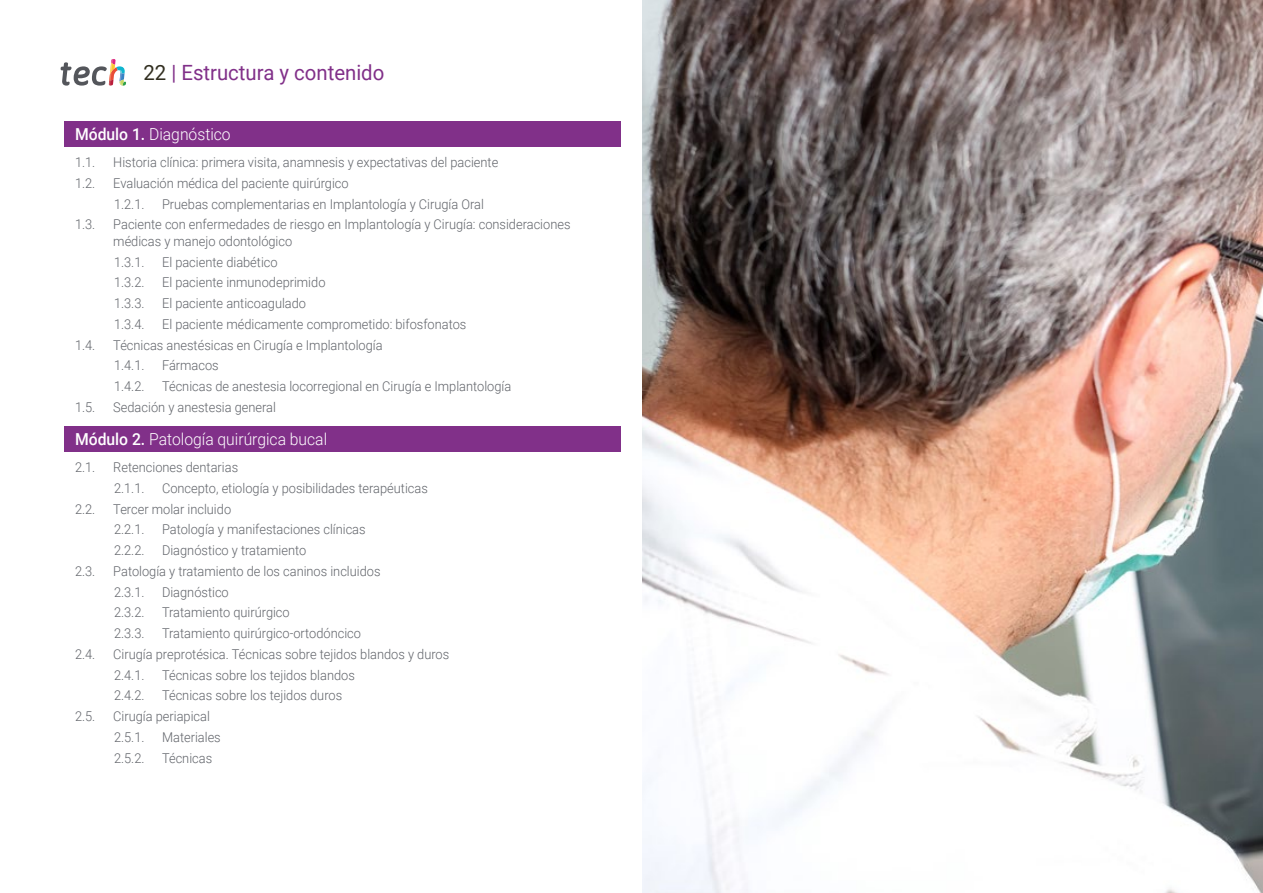
<style>
.page{position:relative;width:1263px;height:893px;background:#fff}
.page>*{position:absolute;margin:0;border:0;box-sizing:border-box;transform-origin:0 0}
.t1{font:21px "Roboto";color:#813089}
.t2{font:300 16.5px "Roboto";color:#fff;scale:.95 1}
.t3{font:300 13.5px/20.7px "Roboto";color:#61646a;scale:.95 1}
.s1{color:#312e20}
.s2{font-weight:500}
</style>
<div class="page">
<div style="left:64px;top:121px;width:557px;height:25px;background:#813089"></div>
<div style="left:64px;top:426px;width:557px;height:25px;background:#813089"></div>
<img style="left:642px;top:0;width:621px;height:893px">
<svg style="left:61px;top:59px;width:65px;height:27px"></svg>
<h1 class="t1" style="left:144px;top:57px;width:242px"><span class="s1">22</span> | Estructura y contenido</h1>
<p class="t2" style="left:75px;top:123px;width:165px"><span class="s2">Módulo 1.</span> Diagnóstico</p>
<p class="t3" style="left:75px;top:151px;width:23px">1.1.</p>
<p class="t3" style="left:113px;top:151px;width:407px">Historia clínica: primera visita, anamnesis y expectativas del paciente</p>
<p class="t3" style="left:75px;top:172px;width:23px">1.2.</p>
<p class="t3" style="left:113px;top:172px;width:249px">Evaluación médica del paciente quirúrgico<br>1.2.1.</p>
<p class="t3" style="left:162px;top:193px;width:340px">Pruebas complementarias en Implantología y Cirugía Oral</p>
<p class="t3" style="left:75px;top:214px;width:23px">1.3.</p>
<p class="t3" style="left:113px;top:216px;width:483px;line-height:16.5px">Paciente con enfermedades de riesgo en Implantología y Cirugía: consideraciones médicas y manejo odontológico</p>
<p class="t3" style="left:114px;top:251px;width:34px">1.3.1.</p>
<p class="t3" style="left:162px;top:251px;width:123px">El paciente diabético</p>
<p class="t3" style="left:114px;top:272px;width:34px">1.3.2.</p>
<p class="t3" style="left:162px;top:272px;width:174px">El paciente inmunodeprimido</p>
<p class="t3" style="left:114px;top:292px;width:34px">1.3.3.</p>
<p class="t3" style="left:162px;top:292px;width:153px">El paciente anticoagulado</p>
<p class="t3" style="left:114px;top:313px;width:34px">1.3.4.</p>
<p class="t3" style="left:162px;top:313px;width:322px">El paciente médicamente comprometido: bifosfonatos</p>
<p class="t3" style="left:75px;top:334px;width:23px">1.4.</p>
<p class="t3" style="left:113px;top:334px;width:285px">Técnicas anestésicas en Cirugía e Implantología<br>1.4.1.</p>
<p class="t3" style="left:162px;top:355px;width:61px">Fármacos</p>
<p class="t3" style="left:114px;top:375px;width:34px">1.4.2.</p>
<p class="t3" style="left:162px;top:375px;width:369px">Técnicas de anestesia locorregional en Cirugía e Implantología</p>
<p class="t3" style="left:75px;top:396px;width:23px">1.5.</p>
<p class="t3" style="left:113px;top:396px;width:173px">Sedación y anestesia general</p>
<p class="t2" style="left:75px;top:428px;width:267px"><span class="s2">Módulo 2.</span> Patología quirúrgica bucal</p>
<p class="t3" style="left:75px;top:456px;width:23px">2.1.</p>
<p class="t3" style="left:113px;top:456px;width:133px">Retenciones dentarias<br>2.1.1.</p>
<p class="t3" style="left:162px;top:477px;width:281px">Concepto, etiología y posibilidades terapéuticas</p>
<p class="t3" style="left:75px;top:498px;width:23px">2.2.</p>
<p class="t3" style="left:113px;top:498px;width:126px">Tercer molar incluido<br>2.2.1.</p>
<p class="t3" style="left:162px;top:519px;width:216px">Patología y manifestaciones clínicas</p>
<p class="t3" style="left:114px;top:539px;width:34px">2.2.2.</p>
<p class="t3" style="left:162px;top:539px;width:153px">Diagnóstico y tratamiento</p>
<p class="t3" style="left:75px;top:560px;width:23px">2.3.</p>
<p class="t3" style="left:113px;top:560px;width:283px">Patología y tratamiento de los caninos incluidos<br>2.3.1.</p>
<p class="t3" style="left:162px;top:581px;width:72px">Diagnóstico</p>
<p class="t3" style="left:114px;top:602px;width:34px">2.3.2.</p>
<p class="t3" style="left:162px;top:602px;width:136px">Tratamiento quirúrgico</p>
<p class="t3" style="left:114px;top:622px;width:34px">2.3.3.</p>
<p class="t3" style="left:162px;top:622px;width:211px">Tratamiento quirúrgico-ortodóncico</p>
<p class="t3" style="left:75px;top:643px;width:23px">2.4.</p>
<p class="t3" style="left:113px;top:643px;width:355px">Cirugía preprotésica. Técnicas sobre tejidos blandos y duros<br>2.4.1.</p>
<p class="t3" style="left:162px;top:664px;width:204px">Técnicas sobre los tejidos blandos</p>
<p class="t3" style="left:114px;top:685px;width:34px">2.4.2.</p>
<p class="t3" style="left:162px;top:685px;width:191px">Técnicas sobre los tejidos duros</p>
<p class="t3" style="left:75px;top:705px;width:23px">2.5.</p>
<p class="t3" style="left:113px;top:705px;width:103px">Cirugía periapical<br>2.5.1.</p>
<p class="t3" style="left:162px;top:726px;width:63px">Materiales</p>
<p class="t3" style="left:114px;top:747px;width:34px">2.5.2.</p>
<p class="t3" style="left:162px;top:747px;width:54px">Técnicas</p>
</div>
